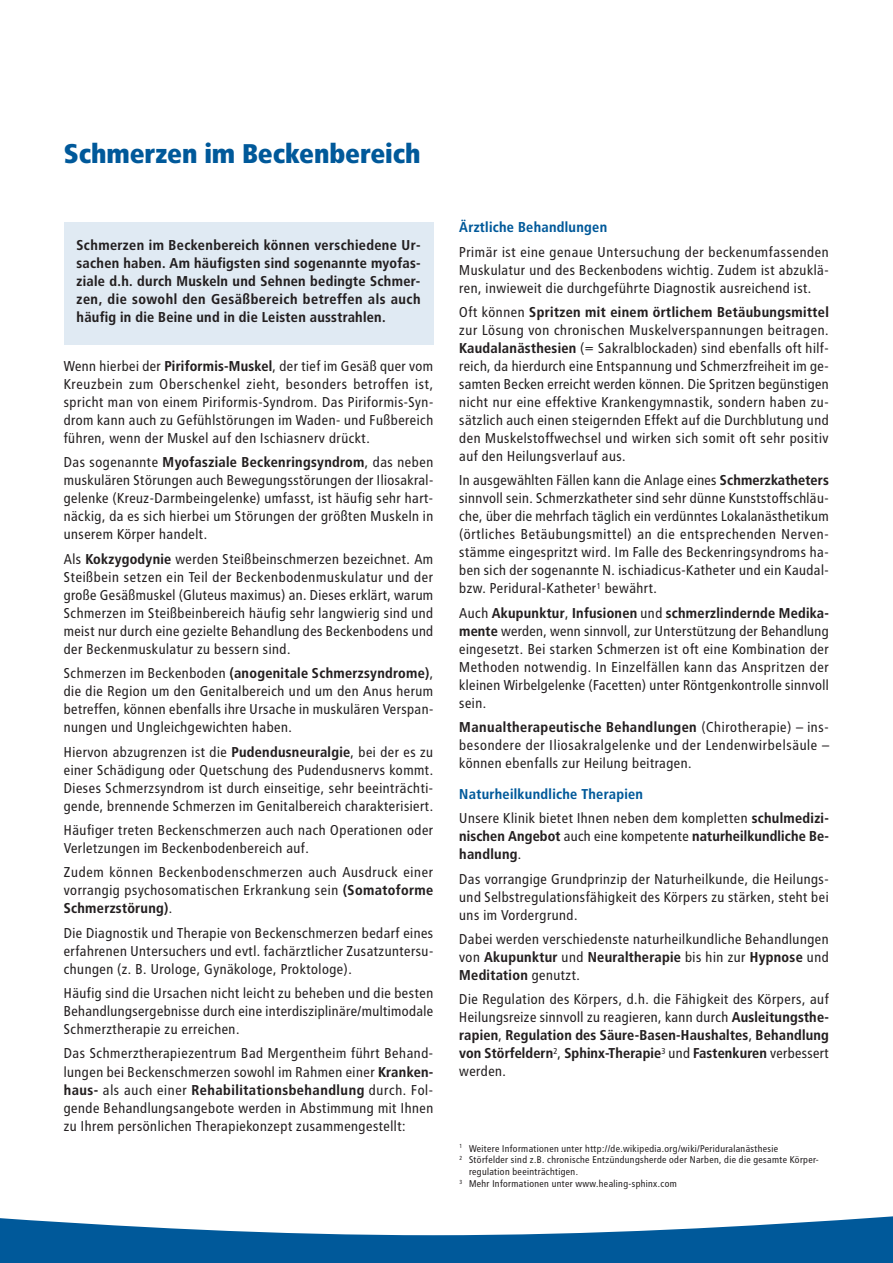
<style>
.page{position:relative;width:893px;height:1263px;background:#fff}
.page>*{position:absolute;margin:0;border:0;box-sizing:border-box;transform-origin:0 0}
.t1{font:900 27px "Transit";letter-spacing:-.01em;color:#00599a}
.t2{font:14.25px/18px "Transit";color:#231f20;text-align:justify}
.t3{font:700 14.25px/18px "Transit";color:#231f20;text-align:justify}
.t4{font:700 14.25px "Transit";color:#00599a}
.t5{font:9.75px "Transit";color:#231f20}
.s1{font-weight:700}
.s2{font-weight:700;color:#00599a}
.s3{font-weight:400}
</style>
<div class="page">
<div style="left:64px;top:222px;width:370px;height:122px;background:#e0eaf3"></div>
<svg style="left:0;top:1216px;width:893px;height:47px"></svg>
<h1 class="t1" style="left:64px;top:142px;width:358px">Schmerzen im Beckenbereich</h1>
<p class="t3" style="left:77px;top:237px;width:346px">Schmerzen im Beckenbereich können verschiedene Ur&shy;sachen haben. Am häufigsten sind sogenannte myofas&shy;ziale d.h. durch Muskeln und Sehnen bedingte Schmer&shy;zen, die sowohl den Gesäßbereich betreffen als auch häufig in die Beine und in die Leisten ausstrahlen.</p>
<p class="t2" style="left:64px;top:358px;width:371px">Wenn hierbei der <span class="s1">Piriformis-Muskel</span>, der tief im Gesäß quer vom Kreuzbein zum Oberschenkel zieht, besonders betroffen ist, spricht man von einem Piriformis-Syndrom. Das Piriformis-Syn&shy;drom kann auch zu Gefühlstörungen im Waden- und Fußbereich führen, wenn der Muskel auf den Ischiasnerv drückt.</p>
<p class="t2" style="left:64px;top:455px;width:371px">Das sogenannte <span class="s1">Myofasziale Beckenringsyndrom</span>, das neben muskulären Störungen auch Bewegungsstörungen der Iliosakral&shy;gelenke (Kreuz-Darmbeingelenke) umfasst, ist häufig sehr hart&shy;näckig, da es sich hierbei um Störungen der größten Muskeln in unserem Körper handelt.</p>
<p class="t2" style="left:64px;top:551px;width:371px">Als <span class="s1">Kokzygodynie</span> werden Steißbeinschmerzen bezeichnet. Am Steißbein setzen ein Teil der Beckenbodenmuskulatur und der große Gesäßmuskel (Gluteus maximus) an. Dieses erklärt, warum Schmerzen im Steißbeinbereich häufig sehr langwierig sind und meist nur durch eine gezielte Behandlung des Beckenbodens und der Beckenmuskulatur zu bessern sind.</p>
<p class="t2" style="left:64px;top:665px;width:371px">Schmerzen im Beckenboden <span class="s1">(anogenitale Schmerzsyndrome)</span>, die die Region um den Genitalbereich und um den Anus herum betreffen, können ebenfalls ihre Ursache in muskulären Verspan&shy;nungen und Ungleichgewichten haben.</p>
<p class="t2" style="left:64px;top:744px;width:371px">Hiervon abzugrenzen ist die <span class="s1">Pudendusneuralgie</span>, bei der es zu einer Schädigung oder Quetschung des Pudendusnervs kommt.<br>Dieses Schmerzsyndrom ist durch einseitige, sehr beeinträchti&shy;gende, brennende Schmerzen im Genitalbereich charakterisiert.</p>
<p class="t2" style="left:64px;top:822px;width:371px">Häufiger treten Beckenschmerzen auch nach Operationen oder<br>Verletzungen im Beckenbodenbereich auf.</p>
<p class="t2" style="left:64px;top:864px;width:371px">Zudem können Beckenbodenschmerzen auch Ausdruck einer vorrangig psychosomatischen Erkrankung sein <span class="s1">(Somatoforme Schmerzstörung)</span>.</p>
<p class="t2" style="left:64px;top:925px;width:371px">Die Diagnostik und Therapie von Beckenschmerzen bedarf eines erfahrenen Untersuchers und evtl. fachärztlicher Zusatzuntersu&shy;chungen (z. B. Urologe, Gynäkologe, Proktologe).</p>
<p class="t2" style="left:64px;top:985px;width:371px">Häufig sind die Ursachen nicht leicht zu beheben und die besten Behandlungsergebnisse durch eine interdisziplinäre/multimodale Schmerztherapie zu erreichen.</p>
<p class="t2" style="left:64px;top:1046px;width:371px">Das Schmerztherapiezentrum Bad Mergentheim führt Behand&shy;lungen bei Beckenschmerzen sowohl im Rahmen einer <span class="s1">Kranken&shy;haus-</span> als auch einer <span class="s1">Rehabilitationsbehandlung</span> durch. Fol&shy;gende Behandlungsangebote werden in Abstimmung mit Ihnen zu Ihrem persönlichen Therapiekonzept zusammengestellt:</p>
<p class="t4" style="left:459px;top:222px;width:150px">Ärztliche Behandlungen</p>
<p class="t2" style="left:459px;top:244px;width:371px">Primär ist eine genaue Untersuchung der beckenumfassenden Muskulatur und des Beckenbodens wichtig. Zudem ist abzuklä&shy;ren, inwieweit die durchgeführte Diagnostik ausreichend ist.</p>
<p class="t2" style="left:459px;top:304px;width:371px">Oft können <span class="s1">Spritzen mit einem örtlichem Betäubungsmittel </span>zur Lösung von chronischen Muskelverspannungen beitragen.<br><span class="s1">Kaudalanästhesien</span> (= Sakralblockaden) sind ebenfalls oft hilf&shy;reich, da hierdurch eine Entspannung und Schmerzfreiheit im ge&shy;samten Becken erreicht werden können. Die Spritzen begünstigen nicht nur eine effektive Krankengymnastik, sondern haben zu&shy;sätzlich auch einen steigernden Effekt auf die Durchblutung und den Muskelstoffwechsel und wirken sich somit oft sehr positiv auf den Heilungsverlauf aus.</p>
<p class="t2" style="left:459px;top:473px;width:371px">In ausgewählten Fällen kann die Anlage eines <span class="s1">Schmerzkatheters </span>sinnvoll sein. Schmerzkatheter sind sehr dünne Kunststoffschläu&shy;che, über die mehrfach täglich ein verdünntes Lokalanästhetikum (örtliches Betäubungsmittel) an die entsprechenden Nerven&shy;stämme eingespritzt wird. Im Falle des Beckenringsyndroms ha&shy;ben sich der sogenannte N. ischiadicus-Katheter und ein Kaudal&shy;bzw. Peridural-Katheter<sup>1</sup> bewährt.</p>
<p class="t2" style="left:459px;top:605px;width:371px">Auch <span class="s1">Akupunktur</span>, <span class="s1">Infusionen</span> und <span class="s1">schmerzlindernde Medika&shy;mente</span> werden, wenn sinnvoll, zur Unterstützung der Behandlung eingesetzt. Bei starken Schmerzen ist oft eine Kombination der Methoden notwendig. In Einzelfällen kann das Anspritzen der kleinen Wirbelgelenke (Facetten) unter Röntgenkontrolle sinnvoll sein.</p>
<p class="t2" style="left:459px;top:719px;width:371px"><span class="s1">Manualtherapeutische Behandlungen</span> (Chirotherapie) – ins&shy;besondere der Iliosakralgelenke und der Lendenwirbelsäule – können ebenfalls zur Heilung beitragen.</p>
<p class="t2" style="left:459px;top:783px;width:371px;line-height:24.5px"><span class="s2">Naturheilkundliche Therapien<br></span>Unsere Klinik bietet Ihnen neben dem kompletten <span class="s1">schulmedizi-</span></p>
<p class="t3" style="left:459px;top:828px;width:371px">nischen Angebot <span class="s3">auch eine kompetente</span> naturheilkundliche Be&shy;handlung<span class="s3">.</span></p>
<p class="t2" style="left:459px;top:871px;width:371px">Das vorrangige Grundprinzip der Naturheilkunde, die Heilungs&shy;und Selbstregulationsfähigkeit des Körpers zu stärken, steht bei uns im Vordergrund.</p>
<p class="t2" style="left:459px;top:931px;width:371px">Dabei werden verschiedenste naturheilkundliche Behandlungen von <span class="s1">Akupunktur</span> und <span class="s1">Neuraltherapie</span> bis hin zur <span class="s1">Hypnose</span> und <span class="s1">Meditation</span> genutzt.</p>
<p class="t2" style="left:459px;top:992px;width:371px">Die Regulation des Körpers, d.h. die Fähigkeit des Körpers, auf Heilungsreize sinnvoll zu reagieren, kann durch <span class="s1">Ausleitungsthe&shy;rapien</span>, <span class="s1">Regulation des Säure-Basen-Haushaltes</span>, <span class="s1">Behandlung von Störfeldern</span><sup>2</sup>, <span class="s1">Sphinx-Therapie</span><sup>3</sup> und <span class="s1">Fastenkuren</span> verbessert werden.</p>
<p class="t5" style="left:459px;top:1144px;width:321px"><sup>1</sup> Weitere Informationen unter http://de.wikipedia.org/wiki/Periduralanästhesie</p>
<p class="t5" style="left:459px;top:1156px;width:361px"><sup>2</sup> Störfelder sind z.B. chronische Entzündungsherde oder Narben, die die gesamte Körper-</p>
<p class="t5" style="left:469px;top:1167px;width:111px">regulation beeinträchtigen.</p>
<p class="t5" style="left:459px;top:1179px;width:219px"><sup>3</sup> Mehr Informationen unter www.healing-sphinx.com</p>
</div>
